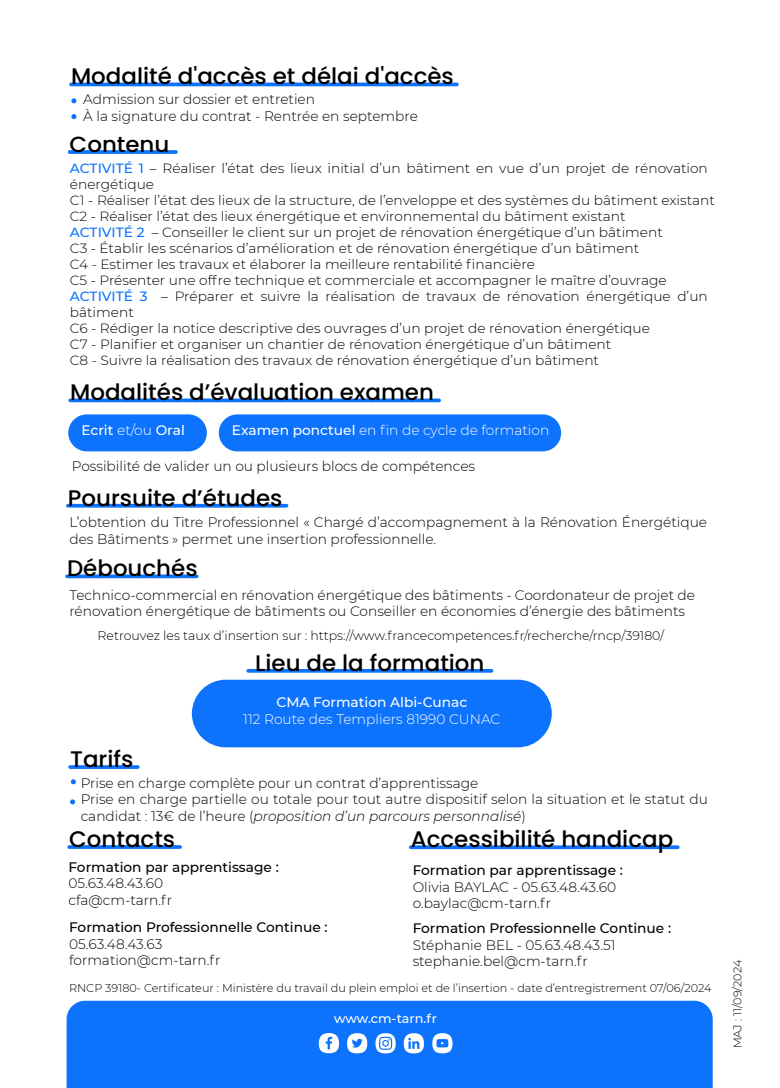
<style>
.page{position:relative;width:780px;height:1088px;background:#fff}
.page>*{position:absolute;margin:0;border:0;box-sizing:border-box;transform-origin:0 0}
.t1{font:500 22.5px "Poppins";color:#000}
.t2{font:500 21.88px "Poppins";color:#000;scale:1.05 1}
.t3{font:300 13.75px/16.5px "Montserrat";color:#000}
.t4{font:500 13.75px "Montserrat";color:#000}
.t5{font:300 13.75px "Montserrat";color:#fff}
.t6{font:italic 300 13.75px "Montserrat";color:#000}
.t7{font:500 13.75px "Montserrat";color:#fff}
.t8{font:300 13.38px/16px "Montserrat";color:#000}
.t9{font:500 12.75px "Montserrat";color:#fff}
.t10{font:300 12.5px "Montserrat";color:#000}
.t11{font:300 11.25px "Montserrat";color:#000}
.s1{font-weight:500;color:#0d73fc}
.s2{font-weight:300}
.s3{font-weight:500}
.s4{font-weight:500;color:#fff}
.s5{font-weight:400;color:#fff}
.s6{font-style:normal}
</style>
<div class="page">
<svg style="left:70px;top:150px;width:106px;height:4px"></svg>
<svg style="left:69px;top:845px;width:111px;height:4px"></svg>
<svg style="left:410px;top:845px;width:267px;height:4px"></svg>
<svg style="left:70px;top:765px;width:68px;height:4px"></svg>
<svg style="left:71px;top:779px;width:5px;height:5px"></svg>
<hr style="left:71px;top:83px;width:386px;height:3px;background:#0d73fc">
<svg style="left:71px;top:98px;width:5px;height:5px"></svg>
<svg style="left:71px;top:114px;width:5px;height:5px"></svg>
<div style="left:68px;top:414px;width:139px;height:37px;background:#0d73fc;border-radius:18px"></div>
<svg style="left:70px;top:398px;width:369px;height:4px"></svg>
<div style="left:219px;top:414px;width:342px;height:37px;background:#0d73fc;border-radius:18px"></div>
<svg style="left:68px;top:504px;width:218px;height:4px"></svg>
<svg style="left:67px;top:574px;width:130px;height:4px"></svg>
<div style="left:192px;top:680px;width:359px;height:67px;background:#0d73fc;border-radius:34px"></div>
<svg style="left:248px;top:669px;width:243px;height:4px"></svg>
<div style="left:67px;top:1001px;width:645px;height:87px;background:#0d73fc"></div>
<div style="left:347px;top:1033px;width:20px;height:20px;background:#fff;border-radius:50%"></div>
<div style="left:432px;top:1033px;width:20px;height:20px;background:#fff;border-radius:50%"></div>
<div style="left:404px;top:1033px;width:20px;height:20px;background:#fff;border-radius:50%"></div>
<div style="left:375px;top:1033px;width:20px;height:20px;background:linear-gradient(to right,#fff,#fff);border-radius:50%"></div>
<div style="left:319px;top:1033px;width:20px;height:20px;background:#fff;border-radius:50%"></div>
<svg style="left:352px;top:1039px;width:10px;height:8px"></svg>
<svg style="left:408px;top:1038px;width:11px;height:11px"></svg>
<svg style="left:379px;top:1037px;width:13px;height:13px"></svg>
<svg style="left:325px;top:1037px;width:7px;height:12px"></svg>
<svg style="left:436px;top:1039px;width:13px;height:9px"></svg>
<svg style="left:70px;top:799px;width:5px;height:5px"></svg>
<h1 class="t1" style="left:71px;top:63px;width:384px">Modalité d'accès et délai d'accès</h1>
<p class="t3" style="left:83px;top:91px;width:336px">Admission sur dossier et entretien<br>À la signature du contrat - Rentrée en septembre</p>
<h2 class="t2" style="left:70px;top:132px;width:96px">Contenu</h2>
<p class="t8" style="left:70px;top:159px;width:646px"><span class="s1">ACTIVITÉ 1</span> – Réaliser l’état des lieux initial d’un bâtiment en vue d’un projet de rénovation énergétique<br>C1 - Réaliser l’état des lieux de la structure, de l’enveloppe et des systèmes du bâtiment existant C2 - Réaliser l’état des lieux énergétique et environnemental du bâtiment existant<br><span class="s1">ACTIVITÉ 2</span> – Conseiller le client sur un projet de rénovation énergétique d’un bâtiment<br>C3 - Établir les scénarios d’amélioration et de rénovation énergétique d’un bâtiment<br>C4 - Estimer les travaux et élaborer la meilleure rentabilité financière<br>C5 - Présenter une offre technique et commerciale et accompagner le maître d’ouvrage <span class="s1">ACTIVITÉ 3</span> – Préparer et suivre la réalisation de travaux de rénovation énergétique d’un bâtiment<br>C6 - Rédiger la notice descriptive des ouvrages d’un projet de rénovation énergétique<br>C7 - Planifier et organiser un chantier de rénovation énergétique d’un bâtiment<br>C8 - Suivre la réalisation des travaux de rénovation énergétique d’un bâtiment</p>
<h1 class="t1" style="left:70px;top:379px;width:365px">Modalités d’évaluation examen</h1>
<p class="t7" style="left:81px;top:421px;width:105px">Ecrit <span class="s2">et/ou</span> Oral</p>
<p class="t5" style="left:232px;top:421px;width:319px"><span class="s3">Examen ponctuel</span> en fin de cycle de formation</p>
<p class="t3" style="left:72px;top:458px;width:405px">Possibilité de valider un ou plusieurs blocs de compétences</p>
<h1 class="t1" style="left:68px;top:485px;width:216px">Poursuite d’études</h1>
<p class="t3" style="left:69px;top:514px;width:639px">L’obtention du Titre Professionnel « Chargé d’accompagnement à la Rénovation Énergétique des Bâtiments » permet une insertion professionnelle.</p>
<h1 class="t1" style="left:67px;top:555px;width:132px">Débouchés</h1>
<p class="t3" style="left:69px;top:586px;width:627px">Technico-commercial en rénovation énergétique des bâtiments - Coordonateur de projet de rénovation énergétique de bâtiments ou Conseiller en économies d’énergie des bâtiments</p>
<p class="t10" style="left:98px;top:627px;width:568px">Retrouvez les taux d’insertion sur : https://www.francecompetences.fr/recherche/rncp/39180/</p>
<h1 class="t1" style="left:255px;top:650px;width:231px">Lieu de la formation</h1>
<p class="t7" style="left:276px;top:693px;width:192px">CMA Formation Albi-Cunac</p>
<p class="t5" style="left:243px;top:710px;width:259px">112 Route des Templiers 81990 CUNAC</p>
<h1 class="t1" style="left:70px;top:746px;width:65px">Tarifs</h1>
<p class="t3" style="left:81px;top:774px;width:399px">Prise en charge complète pour un contrat d’apprentissage</p>
<p class="t3" style="left:81px;top:781px;width:628px;line-height:11.9px"><span class="s4">7700€</span> <span class="s5">(coût OPCO 1 AN base 2019)<br></span>Prise en charge partielle ou totale pour tout autre dispositif selon la situation et le statut du</p>
<p class="t6" style="left:81px;top:806px;width:446px"><span class="s6">candidat : 13€ de l’heure (</span>proposition d’un parcours personnalisé<span class="s6">)</span></p>
<h1 class="t1" style="left:69px;top:826px;width:107px">Contacts</h1>
<p class="t4" style="left:68px;top:857px;width:212px">Formation par apprentissage :</p>
<p class="t3" style="left:68px;top:875px;width:105px">05.63.48.43.60 cfa@cm-tarn.fr</p>
<p class="t4" style="left:69px;top:918px;width:260px">Formation Professionnelle Continue :</p>
<p class="t3" style="left:69px;top:935px;width:153px">05.63.48.43.63 formation@cm-tarn.fr</p>
<h1 class="t1" style="left:410px;top:826px;width:264px">Accessibilité handicap</h1>
<p class="t4" style="left:412px;top:861px;width:212px">Formation par apprentissage :</p>
<p class="t3" style="left:412px;top:878px;width:205px">Olivia BAYLAC - 05.63.48.43.60 o.baylac@cm-tarn.fr</p>
<p class="t4" style="left:412px;top:919px;width:260px">Formation Professionnelle Continue :</p>
<p class="t3" style="left:412px;top:936px;width:204px">Stéphanie BEL - 05.63.48.43.51 stephanie.bel@cm-tarn.fr</p>
<p class="t11" style="left:69px;top:980px;width:644px">RNCP 39180- Certificateur : Ministère du travail du plein emploi et de l’insertion - date d’entregistrement 07/06/2024</p>
<p class="t9" style="left:334px;top:1009px;width:104px">www.cm-tarn.fr</p>
<p class="t11" style="left:729px;top:1048px;width:90px;rotate:-90deg">MAJ : 11/09/2024</p>
</div>
